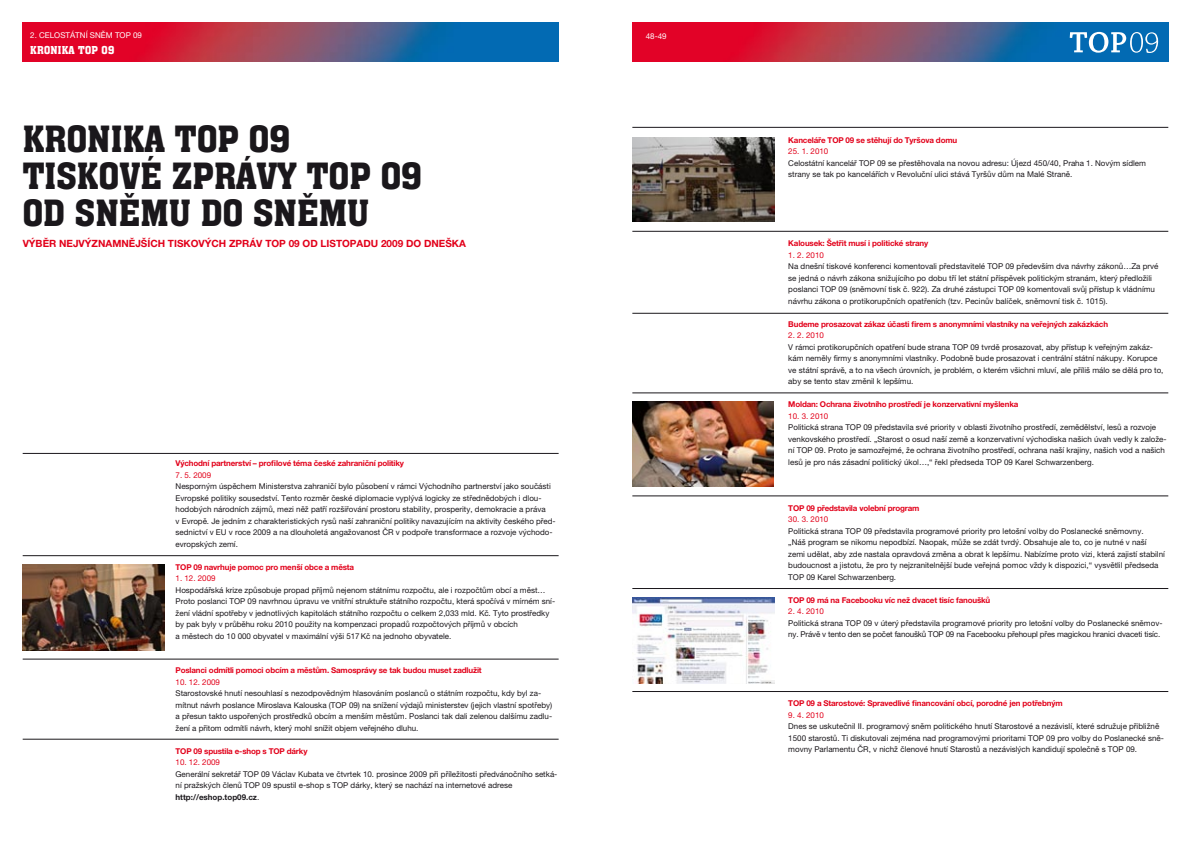
<style>
.page{position:relative;width:1191px;height:842px;background:#fff}
.page>*{position:absolute;margin:0;border:0;box-sizing:border-box;transform-origin:0 0}
.t1{font:500 39.6px/36.5px "Aachen DCE";color:#1a171b}
.t2{font:500 12px "Aachen DCE";letter-spacing:.02em;color:#fff}
.t3{font:700 10px "Helvetica Neue LT Pro";color:#e2001a}
.t4{font:8px/11.5px "Helvetica Neue LT Pro";color:#1a171b}
.t5{font:700 8px "Helvetica Neue LT Pro";letter-spacing:-.02em;color:#e2001a}
.t6{font:8px "Helvetica Neue LT Pro";color:#e2001a}
.t7{font:8px "Helvetica Neue LT Pro";color:#fff}
.t8{font:700 8px "Helvetica Neue LT Pro";color:#1a171b}
.s1{font-weight:400}
</style>
<div class="page">
<img style="left:632px;top:23px;width:536px;height:39px">
<svg style="left:1069px;top:32px;width:89px;height:21px"></svg>
<img style="left:23px;top:23px;width:535px;height:39px">
<img style="left:632px;top:138px;width:142px;height:84px">
<img style="left:632px;top:598px;width:142px;height:86px">
<img style="left:632px;top:401px;width:141px;height:85px">
<hr style="left:632px;top:127px;width:536px;height:1px;background:#1a171b">
<hr style="left:632px;top:231px;width:536px;height:1px;background:#1a171b">
<hr style="left:632px;top:313px;width:536px;height:1px;background:#1a171b">
<hr style="left:632px;top:393px;width:536px;height:1px;background:#1a171b">
<hr style="left:632px;top:496px;width:536px;height:1px;background:#1a171b">
<hr style="left:632px;top:588px;width:536px;height:1px;background:#1a171b">
<hr style="left:632px;top:691px;width:536px;height:1px;background:#1a171b">
<img style="left:23px;top:564px;width:141px;height:86px">
<hr style="left:23px;top:453px;width:535px;height:1px;background:#1a171b">
<hr style="left:23px;top:555px;width:535px;height:1px;background:#1a171b">
<hr style="left:23px;top:659px;width:535px;height:1px;background:#1a171b">
<hr style="left:23px;top:739px;width:535px;height:1px;background:#1a171b">
<p class="t7" style="left:30px;top:30px;width:91px">2. celostátní sněm TOP</p>
<p class="t7" style="left:133px;top:30px;width:10px">09</p>
<p class="t7" style="left:646px;top:31px;width:22px">48-49</p>
<h2 class="t2" style="left:30px;top:43px;width:85px">KRONIKA TOP 09</h2>
<h1 class="t1" style="left:23px;top:121px;width:269px">KRONIKA TOP 09<br>TISKOVÉ ZPRÁV</h1>
<h1 class="t1" style="left:277px;top:158px;width:146px">Y TOP 09</h1>
<h1 class="t1" style="left:23px;top:194px;width:43px">ODSNĚMU</h1>
<h1 class="t1" style="left:201px;top:194px;width:65px">DO SNĚMU</h1>
<p class="t3" style="left:23px;top:238px;width:445px">Výběr nejvýznamnějších tiskových zpráv TO P 09 od listopadu 2009 do dneška</p>
<p class="t5" style="left:176px;top:458px;width:230px">Východní partnerství – profilové téma české zahraniční politiky</p>
<p class="t6" style="left:176px;top:470px;width:37px">7. 5. 2009</p>
<p class="t4" style="left:176px;top:480px;width:382px">Nesporným úspěchem M inisterstva zahraničí bylo působení v rámci Východního partnerství jako součásti Evropské politiky sousedství. Tento rozměr české diplomacie vyplývá logicky ze střednědobých i dlou&shy;hodobých národních zájmů, mezi něž patří rozšiřování prostoru stability, prosperity, demokracie a práva<br>v Evropě. Je jedním z charakteristických rysů naší zahraniční politiky navazujícím na aktivity českého před&shy;sednictví v EU</p>
<p class="t4" style="left:176px;top:526px;width:378px;text-indent:53px">v roce 2009 a na dlouholetá angažovanost ČR v podpoře transformace a rozvoje východo&shy;evropských zemí.</p>
<p class="t5" style="left:176px;top:562px;width:180px">TO P 09 navrhuje pomoc pro menší obce a města</p>
<p class="t6" style="left:176px;top:573px;width:42px">1. 12. 2009</p>
<p class="t4" style="left:176px;top:584px;width:371px">H ospodářská krize způsobuje propad příjmů nejenom státnímu rozpočtu, ale i rozpočtům obcí a měst…<br>Proto poslanci TOP</p>
<p class="t4" style="left:176px;top:595px;width:381px;text-indent:72px">09 navrhnou úpravu ve vnitřní struktuře státního rozpočtu, která spočívá v mírném sní&shy;žení vládní spotřeby v jednotlivých kapitolách státního rozpočtu o celkem 2,033 mld. Kč. Tyto prostředky by pak byly v průběhu roku 2010 použity na kompenzaci propadů rozpočtových příjmů v obcích<br>a městech do 10 000 obyvatel v maximální výši 517 Kč na jednoho obyvatele.</p>
<p class="t5" style="left:176px;top:665px;width:308px">Poslanci odmítli pomoci obcím a městům. Samosprávy se tak budou muset zadlužit</p>
<p class="t6" style="left:176px;top:677px;width:46px">10. 12. 2009</p>
<p class="t4" style="left:176px;top:687px;width:367px">Starostovské hnutí nesouhlasí s nezodpovědným hlasováním poslanců o státním rozpočtu, kdy byl za&shy;mítnut návrh poslance M iroslava Kalouska (TOP</p>
<p class="t4" style="left:176px;top:699px;width:378px;text-align:justify;text-indent:173px">09) na snížení výdajů ministerstev (jejich vlastní spotřeby) a přesun takto uspořených prostředků obcím a menším městům. Poslanci tak dali zelenou dalšímu zadlu&shy;žení a přitom odmítli návrh, který mohl snížit objem veřejného dluhu.</p>
<p class="t5" style="left:176px;top:746px;width:134px">TOP 09 spustila e-shop s TOP dárky</p>
<p class="t6" style="left:176px;top:757px;width:46px">10. 12. 2009</p>
<p class="t4" style="left:176px;top:768px;width:74px">Generální sekretář TOP</p>
<p class="t4" style="left:261px;top:768px;width:298px">09 Václav Kubata ve čtvrtek 10. prosince 2009 při příležitosti předvánočního setká-</p>
<p class="t4" style="left:176px;top:779px;width:75px">ní pražských členů TOP</p>
<p class="t4" style="left:262px;top:779px;width:74px">09 spustil e-shop s TOP</p>
<p class="t4" style="left:351px;top:779px;width:163px">dárky, který se nachází na internetové adrese</p>
<p class="t8" style="left:176px;top:792px;width:85px">http://eshop.top09.cz<span class="s1">.</span></p>
<p class="t5" style="left:788px;top:135px;width:170px">Kanceláře TO P 09 se stěhují do Tyršova domu</p>
<p class="t6" style="left:788px;top:147px;width:42px">25. 1. 2010</p>
<p class="t4" style="left:788px;top:157px;width:77px">Celostátní kancelář TOP</p>
<p class="t4" style="left:788px;top:157px;width:359px;text-indent:89px">09 se přestěhovala na novou adresu: Újezd 450/40, Praha 1. Novým sídlem strany se tak po kancelářích v Revoluční ulici stává Tyršův dům na M alé Straně.</p>
<p class="t5" style="left:788px;top:238px;width:142px">Kalousek: Šetřit musí i politické strany</p>
<p class="t6" style="left:788px;top:250px;width:37px">1. 2. 2010</p>
<p class="t4" style="left:788px;top:260px;width:206px">Na dnešní tiskové konferenci komentovali představitelé TOP</p>
<p class="t4" style="left:788px;top:260px;width:371px;text-indent:217px">09 především dva návrhy zákonů…Za prvé se jedná o návrh zákona snižujícího po dobu tří let státní příspěvek politickým stranám, který předložili poslanci TOP</p>
<p class="t4" style="left:788px;top:283px;width:368px;text-indent:228px">09 komentovali svůj přístup k vládnímu návrhu zákona o protikorupčních opatřeních (tzv. Pecinův balíček, sněmovní tisk č. 1015).</p>
<p class="t5" style="left:788px;top:319px;width:321px">Budeme prosazovat zákaz účasti firem s anonymními vlastníky na veřejných zakázkách</p>
<p class="t6" style="left:788px;top:331px;width:37px">2. 2. 2010</p>
<p class="t4" style="left:788px;top:341px;width:171px">V rámci protikorupčních opatření bude strana TOP</p>
<p class="t4" style="left:838px;top:283px;width:166px">09 (sněmovní tisk č. 922). Za druhé zástupci TOP</p>
<p class="t4" style="left:788px;top:341px;width:377px;text-indent:182px">09 tvrdě prosazovat, aby přístup k veřejným zakáz&shy;kám neměly firmy s anonymními vlastníky. Podobně bude prosazovat i centrální státní nákupy. Korupce ve státní správě, a to na všech úrovních, je problém, o kterém všichni mluví, ale příliš málo se dělá pro to, aby se tento stav změnil k lepšímu.</p>
<p class="t5" style="left:788px;top:399px;width:231px">Moldan: Ochrana životního prostředí je konzervativní myšlenka</p>
<p class="t6" style="left:788px;top:411px;width:42px">10. 3. 2010</p>
<p class="t4" style="left:788px;top:421px;width:64px">Politická strana TOP</p>
<p class="t4" style="left:788px;top:421px;width:380px;text-indent:75px">09 představila své priority v oblasti životního prostředí, zemědělství, lesů a rozvoje venkovského prostředí. „Starost o osud naší země a konzervativní východiska našich úvah vedly k založe&shy;ní TOP</p>
<p class="t4" style="left:788px;top:444px;width:378px;text-indent:27px">09. Proto je samozřejmé, že ochrana životního prostředí, ochrana naší krajiny, našich vod a našich lesů je pro nás zásadní politický úkol…,“ řekl předseda TOP</p>
<p class="t4" style="left:1004px;top:456px;width:91px">09 Karel Schwarzenberg.</p>
<p class="t5" style="left:788px;top:503px;width:133px">TO P 09 představila volební program</p>
<p class="t6" style="left:788px;top:515px;width:42px">30. 3. 2010</p>
<p class="t4" style="left:788px;top:525px;width:64px">Politická strana TOP</p>
<p class="t4" style="left:788px;top:525px;width:378px;text-indent:75px">09 představila programové priority pro letošní volby do Poslanecké sněmovny.<br>„Náš program se nikomu nepodbízí. Naopak, může se zdát tvrdý. Obsahuje ale to, co je nutné v naší zemi udělat, aby zde nastala opravdová změna a obrat k lepšímu. Nabízíme proto vizi, která zajistí stabilní budoucnost a jistotu, že pro ty nejzranitelnější bude veřejná pomoc vždy k dispozici,“ vysvětlil předseda TOP</p>
<p class="t4" style="left:806px;top:571px;width:91px">09 Karel Schwarzenberg.</p>
<p class="t5" style="left:788px;top:595px;width:203px">TO P 09 má na Facebooku víc než dvacet tisíc fanoušků</p>
<p class="t6" style="left:788px;top:607px;width:37px">2. 4. 2010</p>
<p class="t4" style="left:788px;top:617px;width:64px">Politická strana TOP</p>
<p class="t4" style="left:788px;top:617px;width:375px;text-indent:75px">09 v úterý představila programové priority pro letošní volby do Poslanecké sněmov&shy;ny. Právě v tento den se počet fanoušků TOP</p>
<p class="t4" style="left:945px;top:628px;width:216px">09 na Facebooku přehoupl přes magickou hranici dvaceti tisíc.</p>
<p class="t5" style="left:788px;top:698px;width:276px">TO P 09 a Starostové: Spravedlivé financování obcí, porodné jen potřebným</p>
<p class="t6" style="left:788px;top:710px;width:37px">9. 4. 2010</p>
<p class="t4" style="left:788px;top:720px;width:372px">Dnes se uskutečnil II . programový sněm politického hnutí Starostové a nezávislí, které sdružuje přibližně<br>1500 starostů. Ti diskutovali zejména nad programovými prioritami TOP</p>
<p class="t4" style="left:788px;top:732px;width:377px;text-indent:258px">09 pro volby do Poslanecké sně&shy;movny Parlamentu ČR, v nichž členové hnutí Starostů a nezávislých kandidují společně s TOP</p>
<p class="t4" style="left:1126px;top:743px;width:13px">09.</p>
</div>
